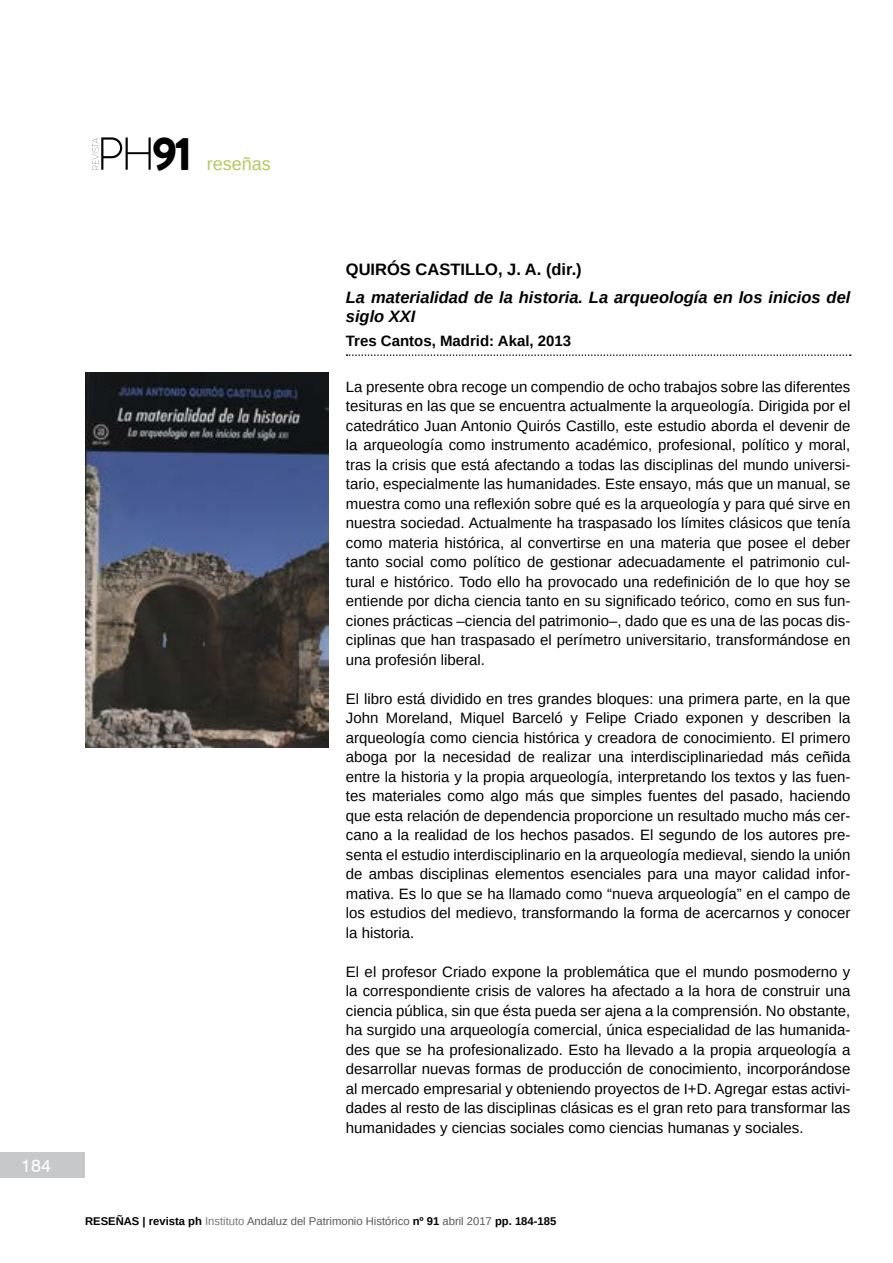
<style>
.page{position:relative;width:893px;height:1263px;background:#fff}
.page>*{position:absolute;margin:0;border:0;box-sizing:border-box;transform-origin:0 0}
.t1{font:900 46.95px "Brandon Grotesque";color:#000}
.t2{font:18px "Arimo";color:#b4c85e}
.t3{font:18px "Swiss 721 BT";color:#fff}
.t4{font:italic 700 16.5px/19.5px "Arimo";color:#000}
.t5{font:700 16.5px "Arimo";color:#000}
.t6{font:15px/19.5px "Arimo";color:#000;text-align:justify}
.t7{font:700 15px "Arimo";color:#000}
.t8{font:11.25px "Arimo";color:#58595b}
.s1{font-weight:700;color:#000}
.s2{color:#797a7d}
</style>
<div class="page">
<div style="left:0;top:1152px;width:85px;height:26px;background:#c7c8ca"></div>
<svg style="left:92px;top:137px;width:59px;height:33px"></svg>
<svg style="left:347px;top:354px;width:504px;height:2px"></svg>
<img style="left:85px;top:372px;width:244px;height:375px">
<h1 class="t1" style="left:152px;top:120px;width:42px">91</h1>
<p class="t2" style="left:207px;top:153px;width:66px">reseñas</p>
<p class="t3" style="left:21px;top:1154px;width:31px">184</p>
<p class="t5" style="left:346px;top:258px;width:237px">QUIRÓS CASTILLO, J. A. (dir.)</p>
<p class="t4" style="left:346px;top:287px;width:506px">La materialidad de la historia. La arqueología en los inicios del siglo XXI</p>
<p class="t7" style="left:346px;top:330px;width:227px">Tres Cantos, Madrid: Akal, 2013</p>
<p class="t6" style="left:346px;top:377px;width:506px">La presente obra recoge un compendio de ocho trabajos sobre las diferentes tesituras en las que se encuentra actualmente la arqueología. Dirigida por el catedrático Juan Antonio Quirós Castillo, este estudio aborda el devenir de la arqueología como instrumento académico, profesional, político y moral, tras la crisis que está afectando a todas las disciplinas del mundo universi&shy;tario, especialmente las humanidades. Este ensayo, más que un manual, se muestra como una reflexión sobre qué es la arqueología y para qué sirve en nuestra sociedad. Actualmente ha traspasado los límites clásicos que tenía como materia histórica, al convertirse en una materia que posee el deber tanto social como político de gestionar adecuadamente el patrimonio cul&shy;tural e histórico. Todo ello ha provocado una redefinición de lo que hoy se entiende por dicha ciencia tanto en su significado teórico, como en sus fun&shy;ciones prácticas –ciencia del patrimonio–, dado que es una de las pocas dis&shy;ciplinas que han traspasado el perímetro universitario, transformándose en una profesión liberal.</p>
<p class="t6" style="left:346px;top:689px;width:506px">El libro está dividido en tres grandes bloques: una primera parte, en la que John Moreland, Miquel Barceló y Felipe Criado exponen y describen la arqueología como ciencia histórica y creadora de conocimiento. El primero aboga por la necesidad de realizar una interdisciplinariedad más ceñida entre la historia y la propia arqueología, interpretando los textos y las fuen&shy;tes materiales como algo más que simples fuentes del pasado, haciendo que esta relación de dependencia proporcione un resultado mucho más cer&shy;cano a la realidad de los hechos pasados. El segundo de los autores pre&shy;senta el estudio interdisciplinario en la arqueología medieval, siendo la unión de ambas disciplinas elementos esenciales para una mayor calidad infor&shy;mativa. Es lo que se ha llamado como “nueva arqueología” en el campo de los estudios del medievo, transformando la forma de acercarnos y conocer la historia.</p>
<p class="t6" style="left:346px;top:962px;width:506px">El el profesor Criado expone la problemática que el mundo posmoderno y la correspondiente crisis de valores ha afectado a la hora de construir una ciencia pública, sin que ésta pueda ser ajena a la comprensión. No obstante, ha surgido una arqueología comercial, única especialidad de las humanida&shy;des que se ha profesionalizado. Esto ha llevado a la propia arqueología a desarrollar nuevas formas de producción de conocimiento, incorporándose al mercado empresarial y obteniendo proyectos de I+D. Agregar estas activi&shy;dades al resto de las disciplinas clásicas es el gran reto para transformar las humanidades y ciencias sociales como ciencias humanas y sociales.</p>
<p class="t8" style="left:85px;top:1213px;width:473px"><span class="s1">RESEÑAS | revista ph</span> <span class="s2">Instituto</span> Andaluz del Patrimonio Histórico <span class="s1">nº 91</span> abril 2017 <span class="s1">pp. 184-185</span></p>
</div>
